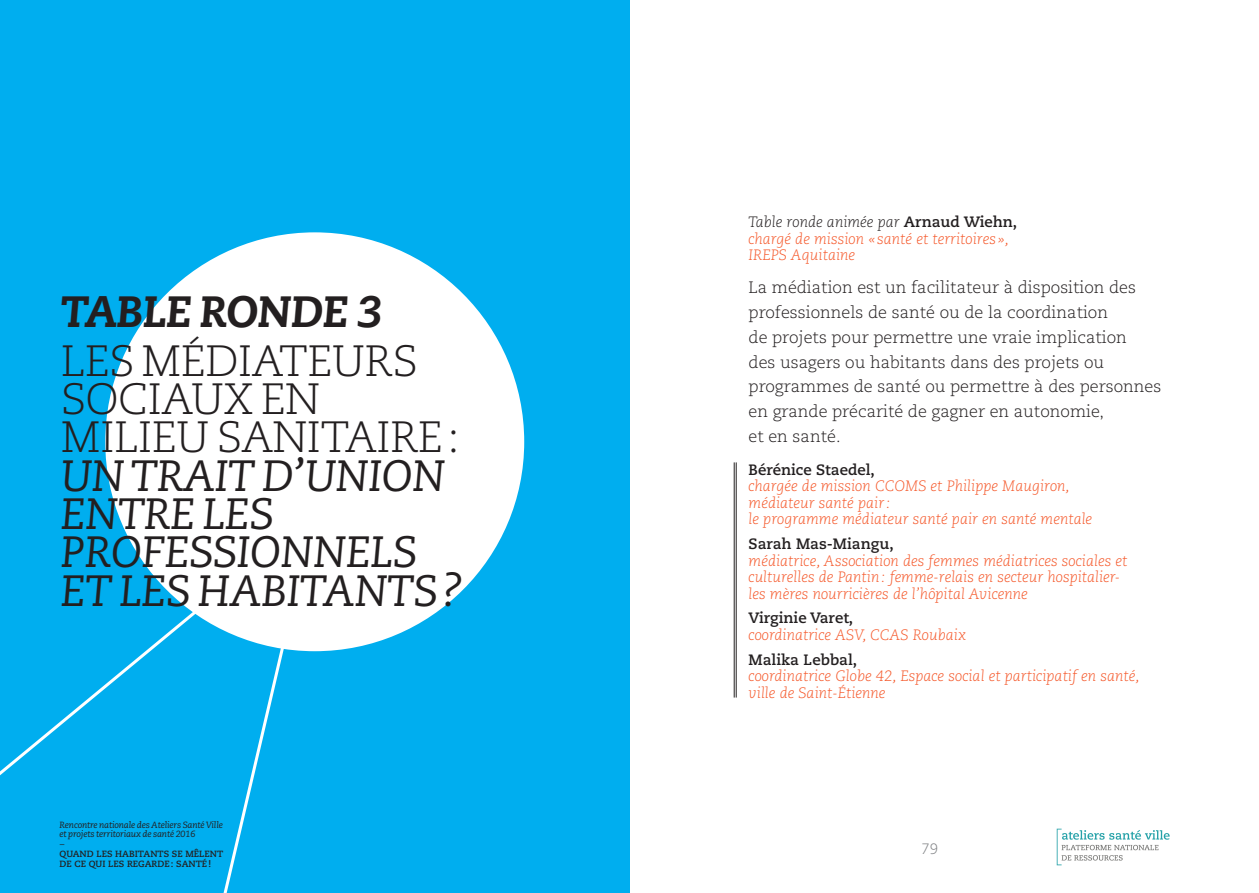
<style>
.page{position:relative;width:1259px;height:893px;background:#fff}
.page>*{position:absolute;margin:0;border:0;box-sizing:border-box;transform-origin:0 0}
.titre{font:italic 43.8px/38.2px "Caecilia";letter-spacing:-.015em;color:#231f20}
.titre-2{font:italic 800 43.8px "Caecilia";letter-spacing:-.015em;color:#231f20}
.présentation{font:300 16.5px/24.8px "Caecilia";color:#231f20}
.présentation-2{font:italic 300 15px/16.5px "Caecilia";color:#f55729}
.t1{font:300 15px "Caecilia";color:#808285}
.titre-3{font:italic 9px/9px "Caecilia";letter-spacing:-.015em;color:#231f20}
.présentation-3{font:700 9px "Caecilia";color:#231f20}
.présentation-4{font:italic 9px "Caecilia";color:#231f20}
.s1{font-weight:300;font-style:normal}
.s2{color:#231f20}
.s3{font-weight:700;font-style:normal;color:#231f20}
</style>
<div class="page">
<svg style="left:1056px;top:829px;width:113px;height:36px"></svg>
<hr style="left:735px;top:462px;width:1px;height:236px;background:#231f20">
<hr style="left:733px;top:462px;width:1px;height:236px;background:#231f20">
<div style="left:0;top:0;width:629px;height:893px;background:#00aeef"></div>
<div style="left:105px;top:232px;width:419px;height:419px;background:#fff;border-radius:50%"></div>
<svg style="left:223px;top:635px;width:73px;height:258px"></svg>
<svg style="left:0;top:579px;width:234px;height:298px"></svg>
<p class="titre-2" style="left:61px;top:286px;width:323px">TABLE RONDE 3</p>
<p class="titre" style="left:61px;top:343px;width:404px"><span class="s1">LES MÉDIATEURS<br>SOCIAUX EN<br>MILIEU SANITAIRE:<br></span>UN TRAIT D’UNION<br>ENTRE LES<br>PROFESSIONNELS<br>ET LES HABITANTS?</p>
<p class="titre-3" style="left:60px;top:820px;width:165px">Rencontre nationale des Ateliers Santé Ville et projets territoriaux de santé 2016</p>
<p class="présentation-4" style="left:60px;top:838px;width:7px">−</p>
<p class="présentation-3" style="left:60px;top:848px;width:165px">QUAND LES HABITANTS SE MÊLENT</p>
<p class="présentation-3" style="left:60px;top:858px;width:153px">DE CE QUI LES REGARDE: SANTÉ!</p>
<p class="présentation-2" style="left:748px;top:214px;width:270px"><span class="s2">Table ronde animée par</span> <span class="s3">Arnaud Wiehn, </span>chargé de mission « santé et territoires »,<br>IREPS Aquitaine</p>
<p class="présentation" style="left:748px;top:276px;width:414px">La médiation est un facilitateur à disposition des professionnels de santé ou de la coordination<br>de projets pour permettre une vraie implication<br>des usagers ou habitants dans des projets ou programmes de santé ou permettre à des personnes en grande précarité de gagner en autonomie,<br>et en santé.</p>
<p class="présentation-2" style="left:748px;top:462px;width:345px"><span class="s3">Bérénice Staedel,<br></span>chargée de mission CCOMS et Philippe Maugiron, médiateur santé pair:<br>le programme médiateur santé pair en santé mentale</p>
<p class="présentation-2" style="left:748px;top:536px;width:380px"><span class="s3">Sarah Mas-Miangu,<br></span>médiatrice, Association des femmes médiatrices sociales et culturelles de Pantin: femme-relais en secteur hospitalier&shy;les mères nourricières de l’hôpital Avicenne</p>
<p class="présentation-2" style="left:748px;top:610px;width:219px"><span class="s3">Virginie Varet,<br></span>coordinatrice ASV, CCAS Roubaix</p>
<p class="présentation-2" style="left:748px;top:651px;width:392px"><span class="s3">Malika Lebbal,<br></span>coordinatrice Globe 42, Espace social et participatif en santé, ville de Saint-Étienne</p>
<p class="t1" style="left:921px;top:841px;width:18px">79</p>
</div>
